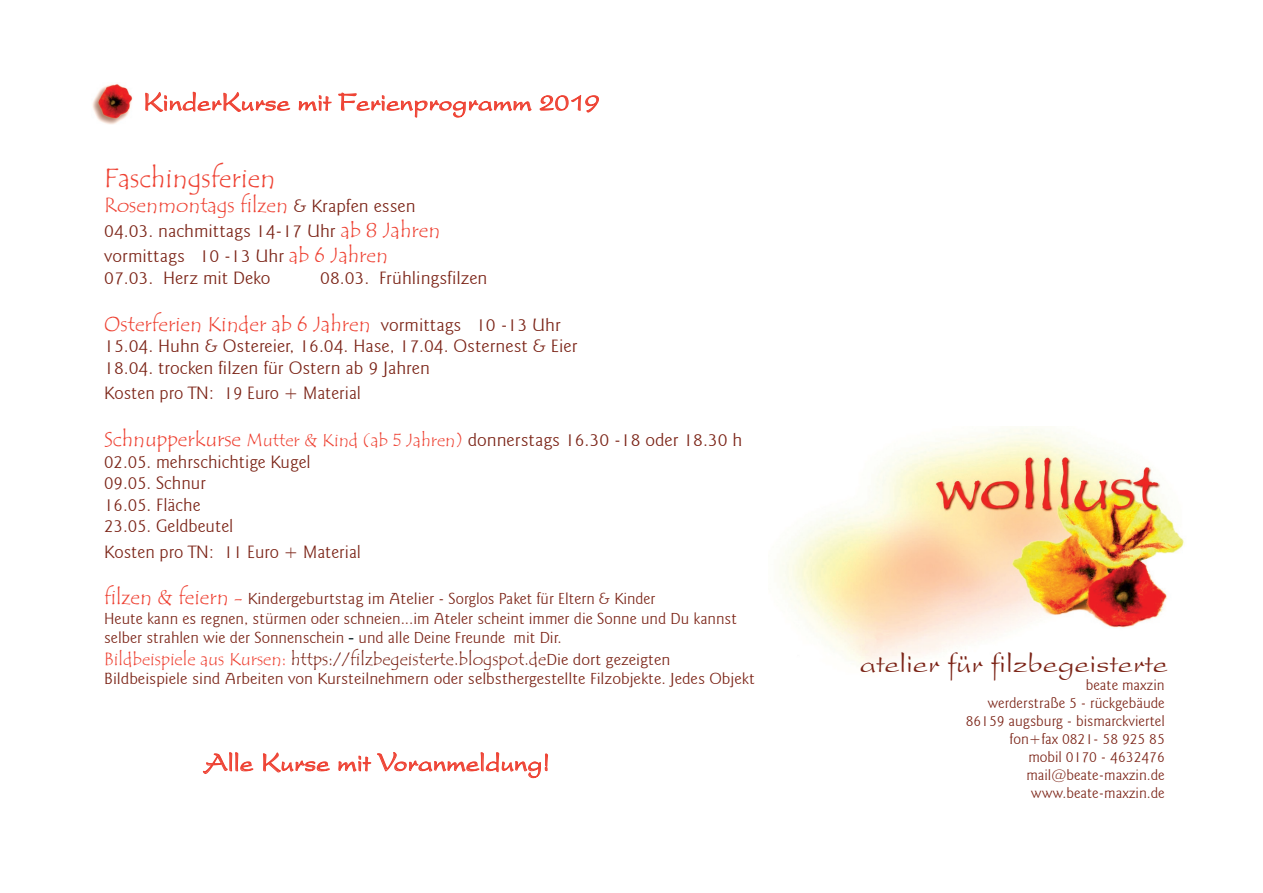
<style>
.page{position:relative;width:1263px;height:893px;background:#fff}
.page>*{position:absolute;margin:0;border:0;box-sizing:border-box;transform-origin:0 0}
.t1{font:30px "President Plain";color:#7b2316}
.t2{font:27px "President Plain";color:#ee4233}
.t3{font:27px "Tempus Sans ITC";color:#ee4233}
.t4{font:21px "Tempus Sans ITC";color:#ee4233}
.t5{font:300 18px/21.6px "Goudy Sans IT Cby BT";color:#7b2316;scale:1.05 1}
.t6{font:18px "Tempus Sans ITC";color:#7b2316}
.t7{font:300 18px "Goudy Sans IT Cby BT";color:#7b2316}
.t8{font:300 16.05px/19.5px "Goudy Sans IT Cby BT";color:#7b2316;scale:1.06 1}
.t9{font:300 15px/18px "Goudy Sans IT Cby BT";color:#7b2316;text-align:right}
.s1{font-family:"Goudy Sans IT Cby BT";font-weight:300;font-size:18px;color:#7b2316}
.s2{font-family:"Tempus Sans ITC";font-weight:400;font-size:21px;color:#ee4233}
.s3{font-family:"Tempus Sans ITC";font-weight:400;color:#ee4233}
.s4{font-family:"Tempus Sans ITC";font-weight:400;font-size:18.75px;color:#ee4233}
.s5{font-family:"Arial";font-weight:400;font-size:16.5px;color:#0f2227}
.s6{color:#ee4233}
.s7{font-family:"Goudy Sans IT Cby BT";font-weight:300;font-size:16.05px}
</style>
<div class="page">
<img style="left:779px;top:428px;width:405px;height:236px">
<img style="left:92px;top:84px;width:41px;height:41px">
<svg style="left:145px;top:91px;width:146px;height:21px"></svg>
<svg style="left:298px;top:95px;width:34px;height:17px"></svg>
<svg style="left:338px;top:92px;width:194px;height:26px"></svg>
<svg style="left:539px;top:95px;width:60px;height:18px"></svg>
<svg style="left:203px;top:752px;width:51px;height:22px"></svg>
<svg style="left:263px;top:752px;width:67px;height:21px"></svg>
<svg style="left:338px;top:755px;width:33px;height:17px"></svg>
<svg style="left:377px;top:752px;width:171px;height:26px"></svg>
<h2 class="t2" style="left:143px;top:87px;width:458px">KinderKurse mit Ferienprogramm 2019</h2>
<h2 class="t3" style="left:104px;top:161px;width:173px">Faschingsferien</h2>
<p class="t4" style="left:104px;top:192px;width:313px">Rosenmontags filzen <span class="s1">&amp; Krapfen essen</span></p>
<p class="t5" style="left:104px;top:219px;width:322px;line-height:25.2px">04.03. nachmittags 14-17 Uhr <span class="s2">ab 8 Jahren </span>vormittags 10 -13 Uhr <span class="s2">ab 6 Jahren</span></p>
<p class="t5" style="left:104px;top:267px;width:160px">07.03. Herz mit Deko</p>
<p class="t5" style="left:320px;top:267px;width:161px">08.03. Frühlingsfilzen</p>
<p class="t4" style="left:104px;top:310px;width:458px">Osterferien Kinder ab 6 Jahren <span class="s1">vormittags 10 -13 Uhr</span></p>
<p class="t5" style="left:104px;top:336px;width:452px">15.04. Huhn &amp; Ostereier, 16.04. Hase, 17.04. Osternest &amp; Eier<br>18.04. trocken filzen für Ostern ab 9 Jahren</p>
<p class="t7" style="left:104px;top:382px;width:258px">Kosten pro TN: 19 Euro + Material</p>
<p class="t5" style="left:104px;top:429px;width:609px"><span class="s2">Schnupperkurse</span> <span class="s3">Mutter &amp; Kind (ab 5 Jahren)</span> donnerstags 16.30 -18 oder 18.30 h<br>02.05. mehrschichtige Kugel<br>09.05. Schnur<br>16.05. Fläche<br>23.05. Geldbeutel</p>
<p class="t7" style="left:104px;top:540px;width:258px">Kosten pro TN: 11 Euro + Material</p>
<p class="t8" style="left:104px;top:589px;width:598px"><span class="s2">filzen &amp; feiern</span> <span class="s4">-</span> Kindergeburtstag im Atelier - Sorglos Paket für Eltern &amp; Kinder<br>Heute kann es regnen, stürmen oder schneien...im Ateler scheint immer die Sonne und Du kannst selber strahlen wie der Sonnenschein <span class="s5">-</span> und alle Deine Freunde mit Dir.</p>
<p class="t6" style="left:104px;top:648px;width:568px"><span class="s6">Bildbeispiele aus Kursen:</span> https://filzbegeisterte.blogspot.de<span class="s7">Die dort gezeigten</span></p>
<p class="t8" style="left:104px;top:669px;width:615px">Bildbeispiele sind Arbeiten von Kursteilnehmern oder selbsthergestellte Filzobjekte. Jedes Objekt</p>
<h2 class="t2" style="left:204px;top:747px;width:348px">Alle Kurse mit Voranmeldung!</h2>
<h1 class="t1" style="left:859px;top:646px;width:310px">atelier für filzbegeisterte</h1>
<p class="t9" style="left:966px;top:676px;width:201px">beate maxzin<br>werderstraße 5 - rückgebäude<br>86159 augsburg - bismarckviertel fon+fax 0821- 58 925 85<br>mobil 0170 - 4632476 mail@beate-maxzin.de www.beate-maxzin.de</p>
</div>
